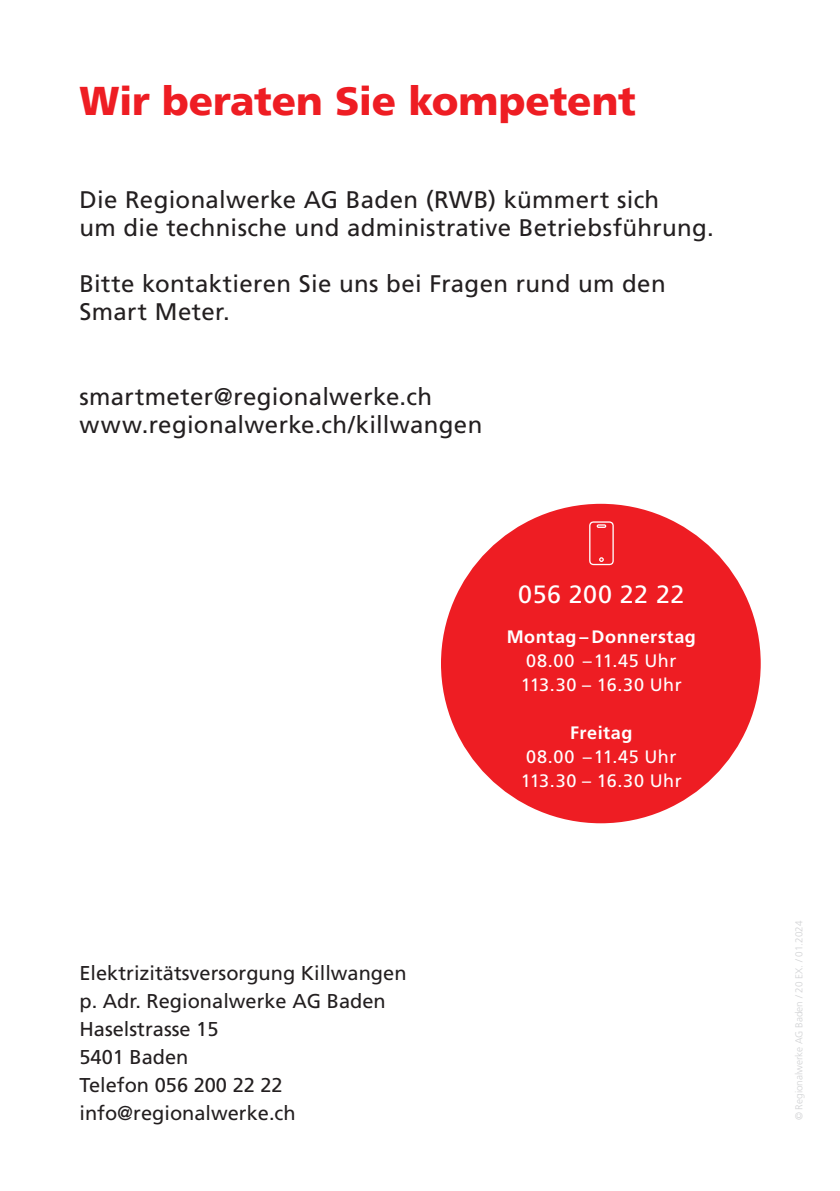
<style>
.page{position:relative;width:840px;height:1191px;background:#fff}
.page>*{position:absolute;margin:0;border:0;box-sizing:border-box;transform-origin:0 0}
.t1{font:900 40px "Frutiger";letter-spacing:-.005em;color:#ee1d23}
.t2{font:25px "Frutiger LT Std";letter-spacing:.015em;color:#fff}
.t3{font:24px/28px "Frutiger LT Std";letter-spacing:.015em;color:#231f20}
.t4{font:20px "Frutiger LT Std";color:#231f20}
.t5{font:18px "Frutiger LT Std";letter-spacing:.025em;color:#fff}
.t6{font:700 18px "Frutiger LT Std";letter-spacing:.03em;color:#fff}
.t7{font:300 10px "Frutiger LT Std";color:#d1d2d4}
</style>
<div class="page">
<div style="left:441px;top:504px;width:319px;height:319px;background:#ee1d23;border-radius:50%"></div>
<svg style="left:589px;top:521px;width:24px;height:44px"></svg>
<p class="t1" style="left:79px;top:77px;width:557px">Wir beraten Sie kompetent</p>
<p class="t3" style="left:79px;top:186px;width:635px">Die Regionalwerke AG Baden (RWB) kümmert sich<br>um die technische und administrative Betriebsführung.</p>
<p class="t3" style="left:79px;top:270px;width:587px">Bitte kontaktieren Sie uns bei Fragen rund um den<br>Smart Meter.</p>
<p class="t3" style="left:79px;top:382px;width:354px">smartmeter@regionalwerke.ch</p>
<p class="t3" style="left:79px;top:410px;width:404px">www.regionalwerke.ch/killwangen</p>
<p class="t2" style="left:518px;top:579px;width:167px">056 200 22 22</p>
<p class="t6" style="left:506px;top:626px;width:191px">Montag – Donnerstag</p>
<p class="t5" style="left:526px;top:650px;width:152px">08.00 –11.45 Uhr</p>
<p class="t5" style="left:520px;top:674px;width:162px">113.30 – 16.30 Uhr</p>
<p class="t6" style="left:570px;top:722px;width:64px">Freitag</p>
<p class="t5" style="left:526px;top:746px;width:152px">08.00 –11.45 Uhr</p>
<p class="t5" style="left:520px;top:770px;width:162px">113.30 – 16.30 Uhr</p>
<p class="t4" style="left:79px;top:961px;width:328px">Elektrizitätsversorgung Killwangen</p>
<p class="t4" style="left:79px;top:989px;width:308px">p. Adr. Regionalwerke AG Baden</p>
<p class="t4" style="left:79px;top:1017px;width:140px">Haselstrasse 15</p>
<p class="t4" style="left:79px;top:1045px;width:110px">5401 Baden</p>
<p class="t4" style="left:79px;top:1073px;width:205px">Telefon 056 200 22 22</p>
<p class="t4" style="left:79px;top:1101px;width:218px">info@regionalwerke.ch</p>
<p class="t7" style="left:793px;top:1120px;width:201px;rotate:-90deg">© Regionalwerke AG Baden / 20 EX. / 01.2024</p>
</div>
